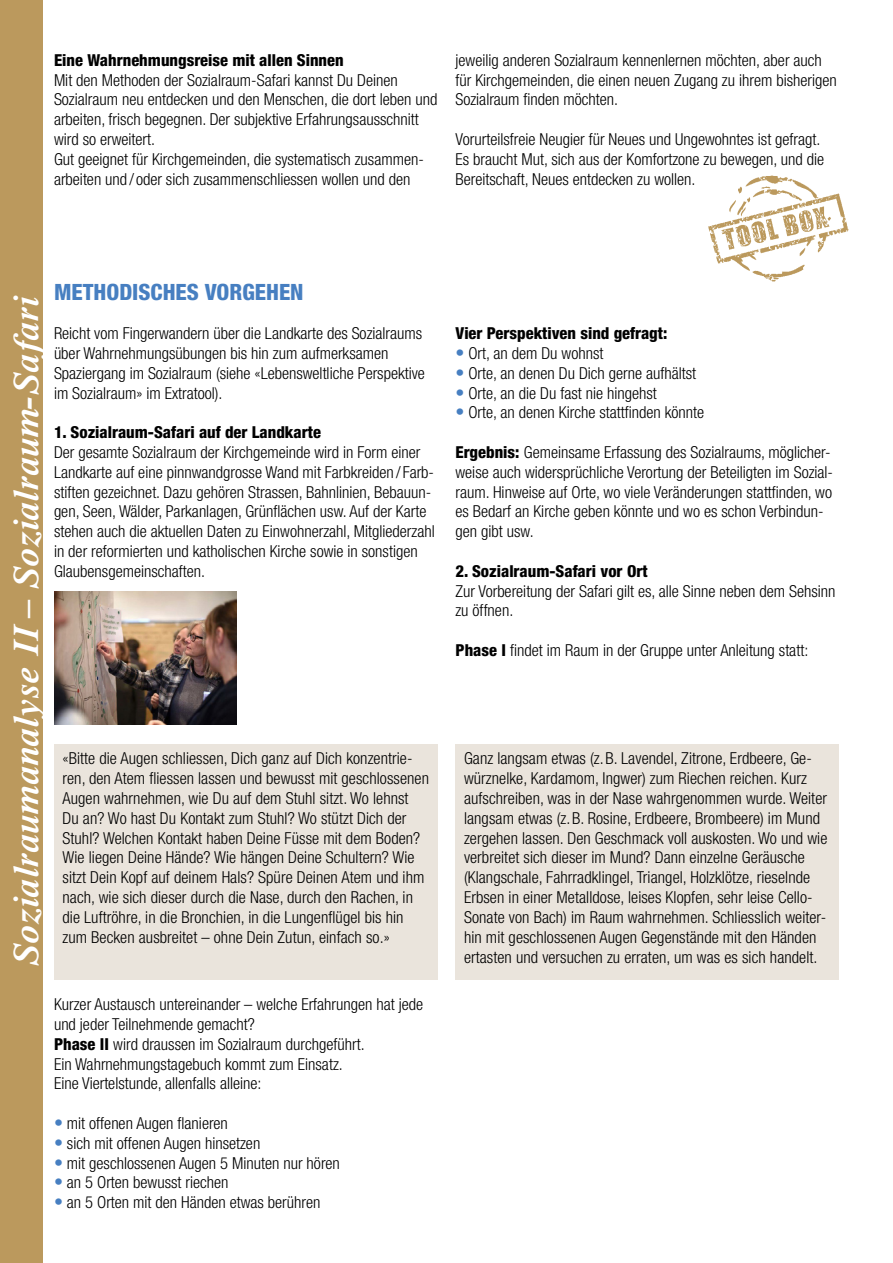
<style>
.page{position:relative;width:893px;height:1263px;background:#fff}
.page>*{position:absolute;margin:0;border:0;box-sizing:border-box;transform-origin:0 0}
.t1{font:italic 600 36px "Times NRMT Pro";color:#fff}
.t2{font:800 condensed 22.5px "Helvetica Neue LT Pro";color:#477fc1}
.t3{font:300 condensed 16.5px/19.8px "Helvetica Neue LT Pro";color:#000}
.t4{font:800 condensed 16.5px "Helvetica Neue LT Pro";color:#000}
.s1{font-weight:400;font-stretch:normal;font-size:18px;color:#477fc1}
.s2{font-weight:800}
</style>
<div class="page">
<img style="left:708px;top:175px;width:141px;height:107px">
<div style="left:0;top:0;width:43px;height:1263px;background:#bb995d"></div>
<div style="left:54px;top:744px;width:383px;height:236px;background:#eae4dc"></div>
<div style="left:455px;top:744px;width:384px;height:236px;background:#eae4dc"></div>
<img style="left:54px;top:591px;width:182px;height:134px">
<p class="t4" style="left:54px;top:50px;width:291px">Eine Wahrnehmungsreise mit allen Sinnen</p>
<p class="t3" style="left:54px;top:70px;width:385px">Mit den Methoden der Sozialraum-Safari kannst Du Deinen Sozialraum neu entdecken und den Menschen, die dort leben und arbeiten, frisch begegnen. Der subjektive Erfahrungsausschnitt wird so erweitert.<br>Gut geeignet für Kirchgemeinden, die systematisch zusammen&shy;arbeiten und / oder sich zusammenschliessen wollen und den</p>
<p class="t3" style="left:455px;top:50px;width:383px">jeweilig anderen Sozialraum kennenlernen möchten, aber auch für Kirchgemeinden, die einen neuen Zugang zu ihrem bisherigen<br>Sozialraum finden möchten.</p>
<p class="t3" style="left:455px;top:129px;width:370px">Vorurteilsfreie Neugier für Neues und Ungewohntes ist gefragt.<br>Es braucht Mut, sich aus der Komfortzone zu bewegen, und die<br>Bereitschaft, Neues entdecken zu wollen.</p>
<h1 class="t1" style="left:5px;top:967px;width:673px;rotate:-90deg">Sozialraumanalyse II – Sozialraum-Safari</h1>
<h2 class="t2" style="left:54px;top:278px;width:251px">METHODISCHES VORGEHEN</h2>
<p class="t3" style="left:54px;top:323px;width:372px">Reicht vom Fingerwandern über die Landkarte des Sozialraums über Wahrnehmungsübungen bis hin zum aufmerksamen Spaziergang im Sozialraum (siehe «Lebensweltliche Perspektive im Sozialraum» im Extratool).</p>
<p class="t4" style="left:54px;top:422px;width:268px">1. Sozialraum-Safari auf der Landkarte</p>
<p class="t3" style="left:54px;top:442px;width:382px">Der gesamte Sozialraum der Kirchgemeinde wird in Form einer Landkarte auf eine pinnwandgrosse Wand mit Farbkreiden / Farb&shy;stiften gezeichnet. Dazu gehören Strassen, Bahnlinien, Bebauun&shy;gen, Seen, Wälder, Parkanlagen, Grünflächen usw. Auf der Karte stehen auch die aktuellen Daten zu Einwohnerzahl, Mitgliederzahl in der reformierten und katholischen Kirche sowie in sonstigen Glaubensgemeinschaften.</p>
<p class="t4" style="left:455px;top:323px;width:213px">Vier Perspektiven sind gefragt:</p>
<p class="t3" style="left:455px;top:343px;width:149px"><span class="s1">•</span> Ort, an dem Du wohnst</p>
<p class="t3" style="left:455px;top:363px;width:242px"><span class="s1">•</span> Orte, an denen Du Dich gerne aufhältst</p>
<p class="t3" style="left:455px;top:383px;width:203px"><span class="s1">•</span> Orte, an die Du fast nie hingehst</p>
<p class="t3" style="left:455px;top:403px;width:250px"><span class="s1">•</span> Orte, an denen Kirche stattfinden könnte</p>
<p class="t3" style="left:455px;top:442px;width:379px"><span class="s2">Ergebnis:</span> Gemeinsame Erfassung des Sozialraums, möglicher&shy;weise auch widersprüchliche Verortung der Beteiligten im Sozial&shy;raum. Hinweise auf Orte, wo viele Veränderungen stattfinden, wo es Bedarf an Kirche geben könnte und wo es schon Verbindun&shy;gen gibt usw.</p>
<p class="t4" style="left:455px;top:561px;width:194px">2. Sozialraum-Safari vor Ort</p>
<p class="t3" style="left:455px;top:581px;width:382px">Zur Vorbereitung der Safari gilt es, alle Sinne neben dem Sehsinn zu öffnen.</p>
<p class="t3" style="left:455px;top:640px;width:354px"><span class="s2">Phase I</span> findet im Raum in der Gruppe unter Anleitung statt:</p>
<p class="t3" style="left:63px;top:749px;width:368px">«Bitte die Augen schliessen, Dich ganz auf Dich konzentrie&shy;ren, den Atem fliessen lassen und bewusst mit geschlossenen Augen wahrnehmen, wie Du auf dem Stuhl sitzt. Wo lehnst Du an? Wo hast Du Kontakt zum Stuhl? Wo stützt Dich der Stuhl? Welchen Kontakt haben Deine Füsse mit dem Boden?<br>Wie liegen Deine Hände? Wie hängen Deine Schultern? Wie sitzt Dein Kopf auf deinem Hals? Spüre Deinen Atem und ihm nach, wie sich dieser durch die Nase, durch den Rachen, in die Luftröhre, in die Bronchien, in die Lungenflügel bis hin zum Becken ausbreitet – ohne Dein Zutun, einfach so.»</p>
<p class="t3" style="left:464px;top:749px;width:365px">Ganz langsam etwas (z.B. Lavendel, Zitrone, Erdbeere, Ge&shy;würznelke, Kardamom, Ingwer) zum Riechen reichen. Kurz aufschreiben, was in der Nase wahrgenommen wurde. Weiter langsam etwas (z.B. Rosine, Erdbeere, Brombeere) im Mund zergehen lassen. Den Geschmack voll auskosten. Wo und wie verbreitet sich dieser im Mund? Dann einzelne Geräusche (Klangschale, Fahrradklingel, Triangel, Holzklötze, rieselnde Erbsen in einer Metalldose, leises Klopfen, sehr leise Cello-Sonate von Bach) im Raum wahrnehmen. Schliesslich weiter&shy;hin mit geschlossenen Augen Gegenstände mit den Händen ertasten und versuchen zu erraten, um was es sich handelt.</p>
<p class="t3" style="left:54px;top:994px;width:371px">Kurzer Austausch untereinander – welche Erfahrungen hat jede und jeder Teilnehmende gemacht?<br><span class="s2">Phase II</span> wird draussen im Sozialraum durchgeführt.<br>Ein Wahrnehmungstagebuch kommt zum Einsatz.<br>Eine Viertelstunde, allenfalls alleine:</p>
<p class="t3" style="left:54px;top:1113px;width:175px"><span class="s1">•</span> mit offenen Augen flanieren</p>
<p class="t3" style="left:54px;top:1133px;width:208px"><span class="s1">•</span> sich mit offenen Augen hinsetzen</p>
<p class="t3" style="left:54px;top:1153px;width:287px"><span class="s1">•</span> mit geschlossenen Augen 5 Minuten nur hören</p>
<p class="t3" style="left:54px;top:1173px;width:176px"><span class="s1">•</span> an 5 Orten bewusst riechen</p>
<p class="t3" style="left:54px;top:1192px;width:268px"><span class="s1">•</span> an 5 Orten mit den Händen etwas berühren</p>
</div>
